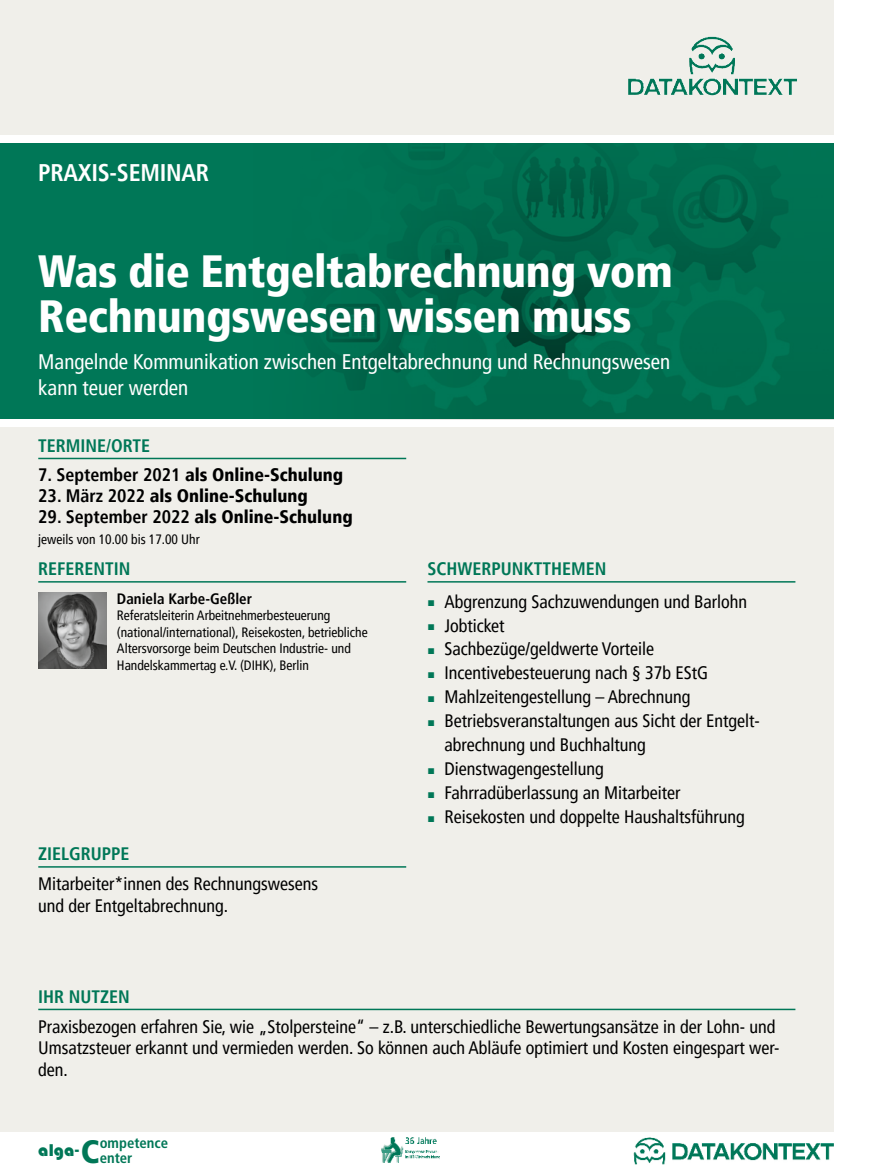
<style>
.page{position:relative;width:872px;height:1170px;background:#fff}
.page>*{position:absolute;margin:0;border:0;box-sizing:border-box;transform-origin:0 0}
.t1{font:900 condensed 45px/45px "Frutiger LT Pro";letter-spacing:-.01em;color:#fff}
.t2{font:700 condensed 24px "Frutiger LT Pro";letter-spacing:-.01em;color:#fff}
.t3{font:condensed 21px/25.5px "Frutiger LT Pro";color:#fff}
.t4{font:condensed 18px/21.6px "Frutiger LT Pro";color:#000}
.t5{font:900 condensed 18px "Frutiger LT Pro";color:#000}
.t6{font:700 condensed 18px "Frutiger LT Pro";color:#007757}
.t7{font:17.7px "Blippo Black DTC";color:#007757}
.t8{font:700 condensed 15px "Frutiger LT Pro";color:#000}
.t9{font:700 condensed 14.7px/14.7px "Frutiger";color:#007757}
.t10{font:condensed 13.5px/16.5px "Frutiger LT Pro";color:#000}
.s1{font-weight:700}
.s2{color:#007757}
.s3{font-weight:900;font-size:32.4px}
</style>
<div class="page">
<div style="left:0;top:427px;width:833px;height:704px;background:#f0efea"></div>
<div style="left:0;top:142px;width:833px;height:277px;background:#007757"></div>
<img style="left:253px;top:142px;width:580px;height:277px">
<div style="left:0;top:0;width:833px;height:134px;background:#f0efea"></div>
<img style="left:691px;top:36px;width:20px;height:16px">
<img style="left:381px;top:1137px;width:59px;height:25px">
<img style="left:634px;top:1137px;width:200px;height:28px">
<hr style="left:427px;top:581px;width:368px;height:1px;background:#007757">
<hr style="left:38px;top:581px;width:368px;height:1px;background:#007757">
<hr style="left:38px;top:866px;width:368px;height:1px;background:#007757">
<hr style="left:38px;top:457px;width:368px;height:2px;background:#007757">
<hr style="left:38px;top:1008px;width:757px;height:2px;background:#007757">
<img style="left:38px;top:592px;width:68px;height:77px">
<h2 class="t2" style="left:38px;top:159px;width:172px">PRAXIS-SEMINAR</h2>
<h1 class="t1" style="left:38px;top:248px;width:636px">Was die Entgeltabrechnung vom<br>Rechnungswesen wissen muss</h1>
<p class="t3" style="left:38px;top:349px;width:633px">Mangelnde Kommunikation zwischen Entgeltabrechnung und Rechnungswesen kann teuer werden</p>
<p class="t6" style="left:38px;top:435px;width:113px">TERMINE/ORTE</p>
<p class="t5" style="left:38px;top:464px;width:306px"><span class="s1">7. September 2021</span> als Online-Schulung</p>
<p class="t5" style="left:38px;top:485px;width:271px"><span class="s1">23. März 2022</span> als Online-Schulung</p>
<p class="t5" style="left:38px;top:506px;width:316px"><span class="s1">29. September 2022</span> als Online-Schulung</p>
<p class="t10" style="left:38px;top:531px;width:163px">jeweils von 10.00 bis 17.00 Uhr</p>
<p class="t6" style="left:38px;top:558px;width:94px">REFERENTIN</p>
<p class="t8" style="left:117px;top:589px;width:137px">Daniela Karbe-Geßler</p>
<p class="t10" style="left:117px;top:607px;width:252px">Referatsleiterin Arbeitnehmerbesteuerung (national/international), Reisekosten, betriebliche Altersvorsorge beim Deutschen Industrie- und Handelskammertag e.V. (DIHK), Berlin</p>
<p class="t6" style="left:38px;top:843px;width:93px">ZIELGRUPPE</p>
<p class="t4" style="left:38px;top:873px;width:281px">Mitarbeiter*innen des Rechnungswesens und der Entgeltabrechnung.</p>
<p class="t6" style="left:427px;top:558px;width:180px">SCHWERPUNKTTHEMEN</p>
<p class="t4" style="left:427px;top:590px;width:321px"><span class="s2">▪</span> Abgrenzung Sachzuwendungen und Barlohn</p>
<p class="t4" style="left:427px;top:614px;width:78px"><span class="s2">▪</span> Jobticket</p>
<p class="t4" style="left:427px;top:638px;width:228px"><span class="s2">▪</span> Sachbezüge/geldwerte Vorteile</p>
<p class="t4" style="left:427px;top:662px;width:282px"><span class="s2">▪</span> Incentivebesteuerung nach § 37b EStG</p>
<p class="t4" style="left:427px;top:686px;width:264px"><span class="s2">▪</span> Mahlzeitengestellung – Abrechnung</p>
<p class="t4" style="left:444px;top:709px;width:317px;line-height:24px;text-indent:-17px"><span class="s2">▪</span> Betriebsveranstaltungen aus Sicht der Entgelt&shy;abrechnung und Buchhaltung</p>
<p class="t4" style="left:427px;top:758px;width:178px"><span class="s2">▪</span> Dienstwagengestellung</p>
<p class="t4" style="left:427px;top:782px;width:254px"><span class="s2">▪</span> Fahrradüberlassung an Mitarbeiter</p>
<p class="t4" style="left:427px;top:806px;width:319px"><span class="s2">▪</span> Reisekosten und doppelte Haushaltsführung</p>
<p class="t6" style="left:38px;top:985px;width:93px">IHR NUTZEN</p>
<p class="t4" style="left:38px;top:1015px;width:742px">Praxisbezogen erfahren Sie, wie „Stolpersteine“ – z.B. unterschiedliche Bewertungsansätze in der Lohn- und<br>Umsatzsteuer erkannt und vermieden werden. So können auch Abläufe optimiert und Kosten eingespart wer&shy;den.</p>
<p class="t9" style="left:81px;top:1135px;width:89px;text-indent:19px">ompetence<br><span class="s3">C</span>enter</p>
<p class="t7" style="left:38px;top:1139px;width:43px">alga-</p>
</div>
